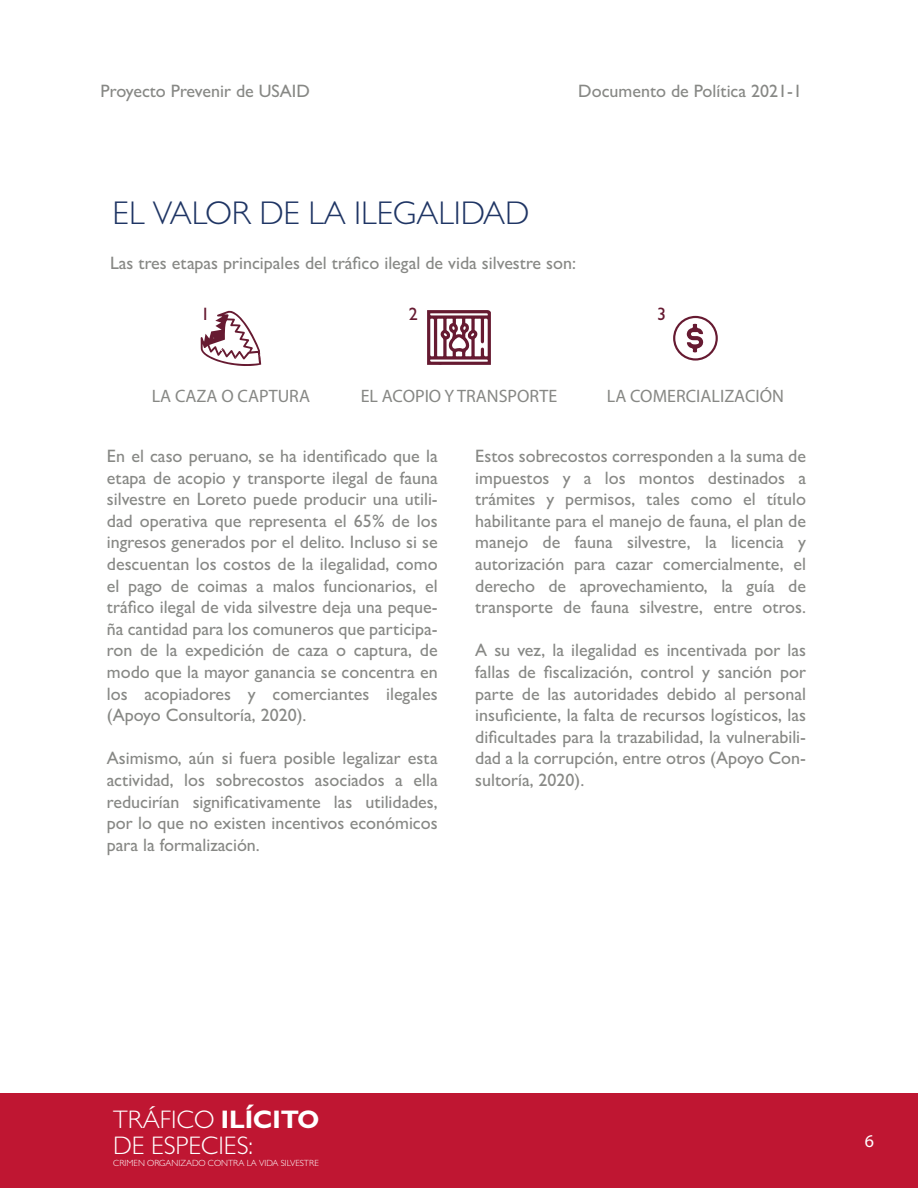
<style>
.page{position:relative;width:918px;height:1188px;background:#fff}
.page>*{position:absolute;margin:0;border:0;box-sizing:border-box;transform-origin:0 0}
.t1{font:300 33px "Gill Sans";color:#1f3564}
.t2{font:300 25.5px/26px "Gill Sans";color:#fff}
.t3{font:500 18px/21.6px "Gill Sans";color:#878885;text-align:justify}
.t4{font:18px "Myriad Pro";color:#878885}
.t5{font:500 18px "Gill Sans";color:#661a31}
.t6{font:18px "Myriad Pro";color:#fff}
.t7{font:300 9px "Gill Sans";color:#fff}
.s1{font-weight:700}
</style>
<div class="page">
<div style="left:1px;top:1093px;width:917px;height:95px;background:#bf1632"></div>
<svg style="left:201px;top:311px;width:60px;height:55px"></svg>
<svg style="left:427px;top:310px;width:64px;height:55px"></svg>
<svg style="left:673px;top:316px;width:45px;height:45px"></svg>
<p class="t3" style="left:101px;top:79px;width:211px">Proyecto Prevenir de USAID</p>
<p class="t3" style="left:578px;top:79px;width:225px">Documento de Política 2021-1</p>
<h1 class="t1" style="left:113px;top:193px;width:418px">EL VALOR DE LA ILEGALIDAD</h1>
<p class="t3" style="left:110px;top:252px;width:468px">Las tres etapas principales del tráfico ilegal de vida silvestre son:</p>
<p class="t5" style="left:201px;top:304px;width:10px">1</p>
<p class="t5" style="left:409px;top:304px;width:10px">2</p>
<p class="t5" style="left:657px;top:304px;width:10px">3</p>
<p class="t4" style="left:152px;top:385px;width:160px">LA CAZA O CAPTURA</p>
<p class="t4" style="left:361px;top:385px;width:198px">EL ACOPIO Y TRANSPORTE</p>
<p class="t4" style="left:607px;top:385px;width:179px">LA COMERCIALIZACIÓN</p>
<p class="t3" style="left:107px;top:445px;width:332px">En el caso peruano, se ha identificado que la etapa de acopio y transporte ilegal de fauna silvestre en Loreto puede producir una utili&shy;dad operativa que representa el 65% de los ingresos generados por el delito. Incluso si se descuentan los costos de la ilegalidad, como el pago de coimas a malos funcionarios, el tráfico ilegal de vida silvestre deja una peque&shy;ña cantidad para los comuneros que participa&shy;ron de la expedición de caza o captura, de modo que la mayor ganancia se concentra en los acopiadores y comerciantes ilegales (Apoyo Consultoría, 2020).</p>
<p class="t3" style="left:107px;top:747px;width:332px">Asimismo, aún si fuera posible legalizar esta actividad, los sobrecostos asociados a ella reducirían significativamente las utilidades, por lo que no existen incentivos económicos para la formalización.</p>
<p class="t3" style="left:475px;top:445px;width:332px">Estos sobrecostos corresponden a la suma de impuestos y a los montos destinados a trámites y permisos, tales como el título habilitante para el manejo de fauna, el plan de manejo de fauna silvestre, la licencia y autorización para cazar comercialmente, el derecho de aprovechamiento, la guía de transporte de fauna silvestre, entre otros.</p>
<p class="t3" style="left:475px;top:639px;width:332px">A su vez, la ilegalidad es incentivada por las fallas de fiscalización, control y sanción por parte de las autoridades debido al personal insuficiente, la falta de recursos logísticos, las dificultades para la trazabilidad, la vulnerabili&shy;dad a la corrupción, entre otros (Apoyo Con&shy;sultoría, 2020).</p>
<h2 class="t2" style="left:113px;top:1106px;width:207px">TRÁFICO <span class="s1">ILÍCITO<br></span>DE ESPECIES:</h2>
<p class="t7" style="left:113px;top:1157px;width:207px">CRIMEN ORGANIZADO CONTRA LA VIDA SILVESTRE</p>
<p class="t6" style="left:865px;top:1129px;width:11px">6</p>
</div>
